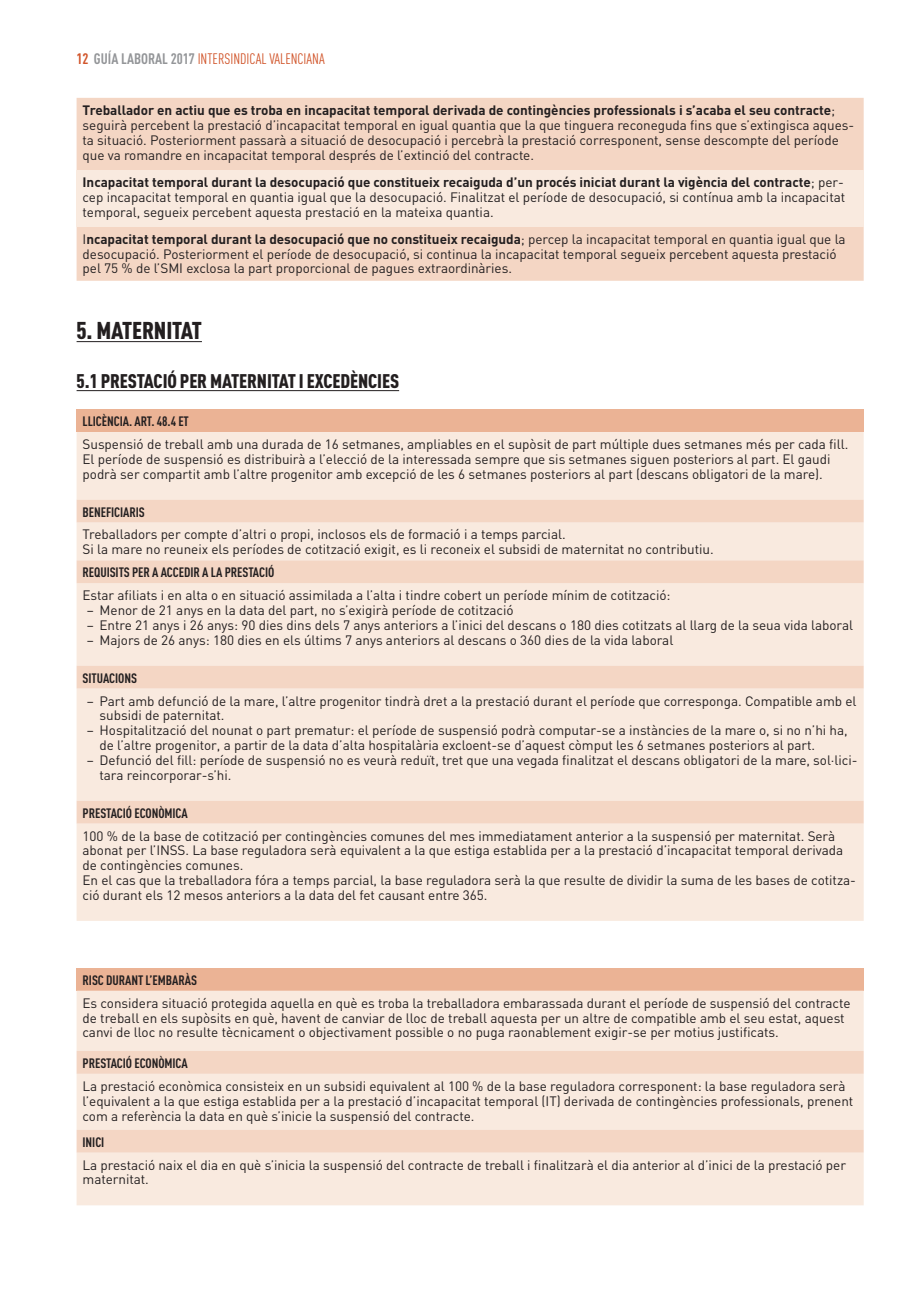
<style>
.page{position:relative;width:919px;height:1289px;background:#fff}
.page>*{position:absolute;margin:0;border:0;box-sizing:border-box;transform-origin:0 0}
.t1{font:900 24px "DIN Cond";letter-spacing:-.005em;color:#231f20}
.t2{font:900 19.5px "DIN Cond";letter-spacing:-.005em;color:#231f20}
.t3{font:15px "DIN Cond";color:#d1552b}
.t4{font:13.5px/14.9px "DIN";letter-spacing:-.005em;color:#231f20}
.t5{font:700 13.5px "DIN Cond";letter-spacing:-.005em;color:#231f20}
.s1{font-weight:700}
.s2{font-weight:700;color:#939598}
</style>
<div class="page">
<div style="left:77px;top:409px;width:786px;height:23px;background:#ebb395"></div>
<div style="left:77px;top:432px;width:786px;height:488px;background:#f9eadf"></div>
<svg style="left:77px;top:499px;width:786px;height:324px;background:#f7e4d7"></svg>
<hr style="left:77px;top:341px;width:125px;height:1px;background:#231f20">
<hr style="left:77px;top:390px;width:322px;height:1px;background:#231f20">
<div style="left:77px;top:967px;width:786px;height:23px;background:#ebb395"></div>
<div style="left:77px;top:990px;width:786px;height:215px;background:#f9eadf"></div>
<svg style="left:77px;top:1050px;width:786px;height:102px;background:#f6e1d3"></svg>
<div style="left:77px;top:98px;width:786px;height:183px;background:#f4d6c4"></div>
<div style="left:77px;top:170px;width:786px;height:56px;background:#f9eadf"></div>
<p class="t3" style="left:77px;top:50px;width:250px"><span class="s1">12</span> <span class="s2">GUÍA LABORAL 2017</span> INTERSINDICAL VALENCIANA</p>
<p class="t4" style="left:83px;top:102px;width:773px"><span class="s1">Treballador en actiu que es troba en incapacitat temporal derivada de contingències professionals i s’acaba el seu contracte</span>; seguirà percebent la prestació d’incapacitat temporal en igual quantia que la que tinguera reconeguda fins que s’extingisca aques&shy;ta situació. Posteriorment passarà a situació de desocupació i percebrà la prestació corresponent, sense descompte del període que va romandre en incapacitat temporal després de l’extinció del contracte.</p>
<p class="t4" style="left:83px;top:175px;width:764px;text-align:justify"><span class="s1">Incapacitat temporal durant la desocupació que constitueix recaiguda d’un procés iniciat durant la vigència del contracte</span>; per&shy;cep incapacitat temporal en quantia igual que la desocupació. Finalitzat el període de desocupació, si contínua amb la incapacitat temporal, segueix percebent aquesta prestació en la mateixa quantia.</p>
<p class="t4" style="left:83px;top:231px;width:764px">I<span class="s1">ncapacitat temporal durant la desocupació que no constitueix recaiguda</span>; percep la incapacitat temporal en quantia igual que la desocupació. Posteriorment el període de desocupació, si continua la incapacitat temporal segueix percebent aquesta prestació pel 75 % de l’SMI exclosa la part proporcional de pagues extraordinàries.</p>
<h1 class="t1" style="left:77px;top:315px;width:127px">5. MATERNITAT</h1>
<h2 class="t2" style="left:77px;top:369px;width:324px">5.1 PRESTACIÓ PER MATERNITAT I EXCEDÈNCIES</h2>
<p class="t5" style="left:83px;top:413px;width:108px">LLICÈNCIA. ART. 48.4 ET</p>
<p class="t4" style="left:83px;top:436px;width:767px">Suspensió de treball amb una durada de 16 setmanes, ampliables en el supòsit de part múltiple dues setmanes més per cada fill.<br>El període de suspensió es distribuirà a l’elecció de la interessada sempre que sis setmanes siguen posteriors al part. El gaudi podrà ser compartit amb l’altre progenitor amb excepció de les 6 setmanes posteriors al part (descans obligatori de la mare).</p>
<p class="t5" style="left:83px;top:503px;width:64px">BENEFICIARIS</p>
<p class="t4" style="left:83px;top:527px;width:632px">Treballadors per compte d’altri o propi, inclosos els de formació i a temps parcial.<br>Si la mare no reuneix els períodes de cotització exigit, es li reconeix el subsidi de maternitat no contributiu.</p>
<p class="t5" style="left:83px;top:564px;width:193px">REQUISITS PER A ACCEDIR A LA PRESTACIÓ</p>
<p class="t4" style="left:87px;top:587px;width:767px;text-indent:-4px">Estar afiliats i en alta o en situació assimilada a l’alta i tindre cobert un període mínim de cotització:<br>− Menor de 21 anys en la data del part, no s’exigirà període de cotització<br>− Entre 21 anys i 26 anys: 90 dies dins dels 7 anys anteriors a l’inici del descans o 180 dies cotitzats al llarg de la seua vida laboral − Majors de 26 anys: 180 dies en els últims 7 anys anteriors al descans o 360 dies de la vida laboral</p>
<p class="t5" style="left:83px;top:669px;width:56px">SITUACIONS</p>
<p class="t4" style="left:87px;top:693px;width:771px">− Part amb defunció de la mare, l’altre progenitor tindrà dret a la prestació durant el període que corresponga. Compatible amb el</p>
<p class="t4" style="left:100px;top:707px;width:126px">subsidi de paternitat.</p>
<p class="t4" style="left:87px;top:722px;width:762px">− Hospitalització del nounat o part prematur: el període de suspensió podrà computar-se a instàncies de la mare o, si no n’hi ha,</p>
<p class="t4" style="left:100px;top:737px;width:717px">de l’altre progenitor, a partir de la data d’alta hospitalària excloent-se d’aquest còmput les 6 setmanes posteriors al part.</p>
<p class="t4" style="left:87px;top:752px;width:772px">− Defunció del fill: període de suspensió no es veurà reduït, tret que una vegada finalitzat el descans obligatori de la mare, sol·lici-</p>
<p class="t4" style="left:100px;top:767px;width:133px">tara reincorporar-s’hi.</p>
<p class="t5" style="left:83px;top:804px;width:107px">PRESTACIÓ ECONÒMICA</p>
<p class="t4" style="left:83px;top:828px;width:774px">100 % de la base de cotització per contingències comunes del mes immediatament anterior a la suspensió per maternitat. Serà abonat per l’INSS. La base reguladora serà equivalent a la que estiga establida per a la prestació d’incapacitat temporal derivada de contingències comunes.<br>En el cas que la treballadora fóra a temps parcial, la base reguladora serà la que resulte de dividir la suma de les bases de cotitza&shy;ció durant els 12 mesos anteriors a la data del fet causant entre 365.</p>
<p class="t5" style="left:83px;top:971px;width:116px">RISC DURANT L’EMBARÀS</p>
<p class="t4" style="left:83px;top:995px;width:769px">Es considera situació protegida aquella en què es troba la treballadora embarassada durant el període de suspensió del contracte de treball en els supòsits en què, havent de canviar de lloc de treball aquesta per un altre de compatible amb el seu estat, aquest canvi de lloc no resulte tècnicament o objectivament possible o no puga raonablement exigir-se per motius justificats.</p>
<p class="t5" style="left:83px;top:1054px;width:107px">PRESTACIÓ ECONÒMICA</p>
<p class="t4" style="left:83px;top:1078px;width:772px">La prestació econòmica consisteix en un subsidi equivalent al 100 % de la base reguladora corresponent: la base reguladora serà l’equivalent a la que estiga establida per a la prestació d’incapacitat temporal (IT) derivada de contingències professionals, prenent com a referència la data en què s’inicie la suspensió del contracte.</p>
<p class="t5" style="left:83px;top:1133px;width:23px">INICI</p>
<p class="t4" style="left:83px;top:1156px;width:765px">La prestació naix el dia en què s’inicia la suspensió del contracte de treball i finalitzarà el dia anterior al d’inici de la prestació per maternitat.</p>
</div>
